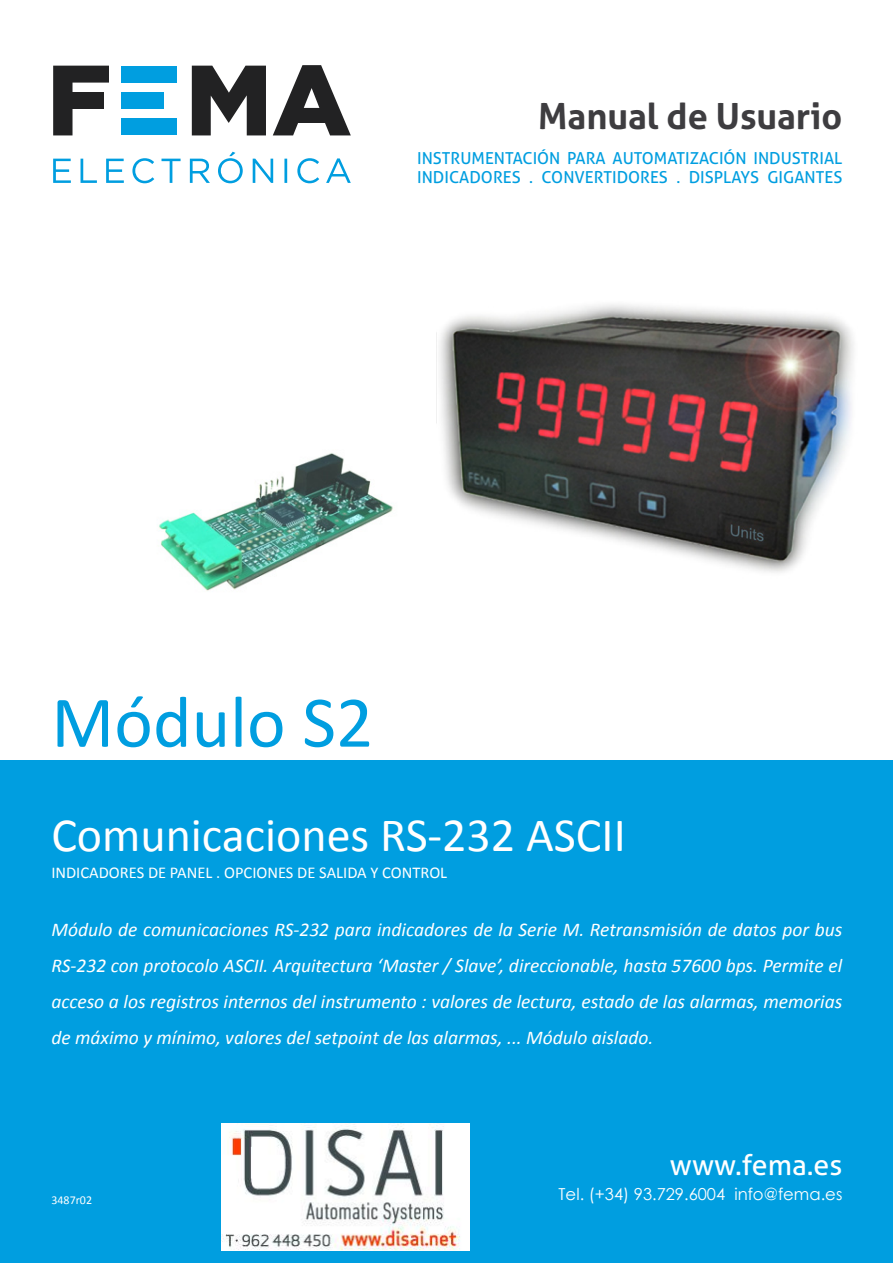
<style>
.page{position:relative;width:893px;height:1263px;background:#fff}
.page>*{position:absolute;margin:0;border:0;box-sizing:border-box;transform-origin:0 0}
.t1{font:73.5px "Calibri";color:#009ee0}
.t2{font:48px "Calibri";color:#fff}
.t3{font:700 36px "Aller";color:#3e3d40}
.t4{font:28.5px "Aller";color:#fff}
.t5{font:italic 19.5px/36px "Calibri";color:#fff;text-align:justify}
.t6{font:16.5px/19.8px "Aller";color:#009ee0}
.t7{font:16.5px "Calibri";color:#fff}
.t8{font:16.5px "Century Gothic";color:#fff}
.t9{font:12px "Calibri";color:#fff}
</style>
<div class="page">
<div style="left:0;top:760px;width:893px;height:503px;background:#009ee0"></div>
<img style="left:159px;top:374px;width:278px;height:217px">
<img style="left:439px;top:304px;width:415px;height:269px">
<svg style="left:192px;top:65px;width:159px;height:70px"></svg>
<div style="left:122px;top:66px;width:55px;height:17px;background:#009ee0"></div>
<div style="left:122px;top:118px;width:55px;height:17px;background:#009ee0"></div>
<div style="left:122px;top:92px;width:42px;height:17px;background:#009ee0"></div>
<svg style="left:53px;top:66px;width:56px;height:69px"></svg>
<div style="left:62px;top:92px;width:42px;height:17px;background:#222223"></div>
<svg style="left:53px;top:152px;width:298px;height:31px"></svg>
<img style="left:222px;top:1123px;width:247px;height:127px">
<h3 class="t3" style="left:538px;top:94px;width:306px">Manual de Usuario</h3>
<p class="t6" style="left:417px;top:148px;width:427px">INSTRUMENTACIÓN PARA AUTOMATIZACIÓN INDUSTRIAL<br>INDICADORES . CONVERTIDORES . DISPLAYS GIGANTES</p>
<h1 class="t1" style="left:51px;top:677px;width:323px">Módulo S2</h1>
<h2 class="t2" style="left:51px;top:805px;width:576px">Comunicaciones RS-232 ASCII</h2>
<p class="t7" style="left:51px;top:863px;width:397px">INDICADORES DE PANEL . OPCIONES DE SALIDA Y CONTROL</p>
<p class="t5" style="left:51px;top:911px;width:792px">Módulo de comunicaciones RS-232 para indicadores de la Serie M. Retransmisión de datos por bus RS-232 con protocolo ASCII. Arquitectura ‘Master / Slave’, direccionable, hasta 57600 bps. Permite el acceso a los registros internos del instrumento : valores de lectura, estado de las alarmas, memorias de máximo y mínimo, valores del setpoint de las alarmas, ... Módulo aislado.</p>
<p class="t9" style="left:51px;top:1193px;width:42px">3487r02</p>
<h3 class="t4" style="left:670px;top:1148px;width:174px">www.fema.es</h3>
<p class="t8" style="left:559px;top:1183px;width:285px">Tel. (+34) 93.729.6004 info@fema.es</p>
</div>
